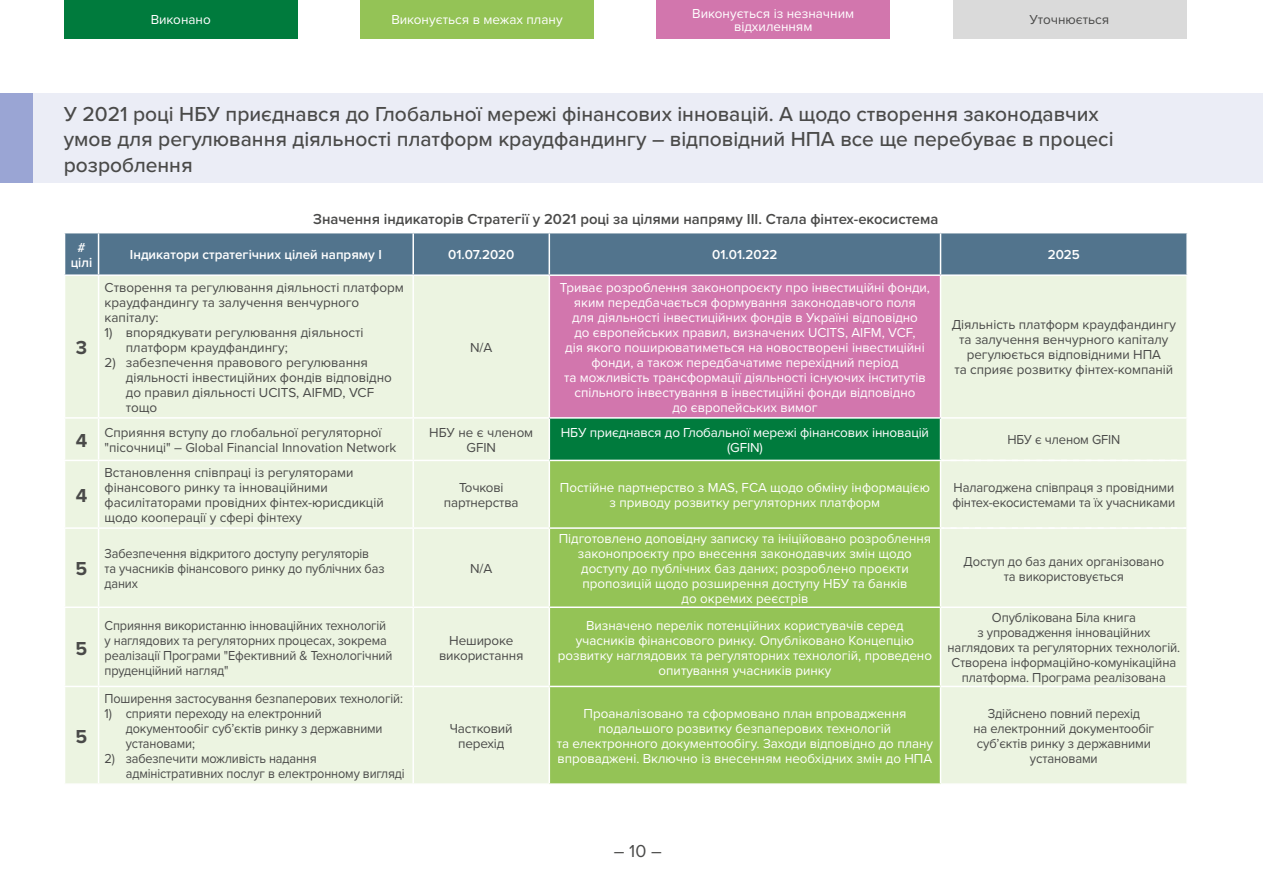
<style>
.page{position:relative;width:1263px;height:893px;background:#fff}
.page>*{position:absolute;margin:0;border:0;box-sizing:border-box;transform-origin:0 0}
.t1{font:500 21px/25.2px "Proxima Nova";color:#4a4a49}
.t2{font:700 19.5px "Proxima Nova";color:#4a4a49}
.t3{font:18px "Proxima Nova";color:#4a4a49}
.t4{font:600 15px "Proxima Nova";color:#4a4a49}
.t5{font:13.5px/15px "Proxima Nova";color:#fff;text-align:center}
.t6{font:13.5px/15px "Proxima Nova";letter-spacing:-.01em;color:#4a4a49}
.t7{font:13.5px/15px "Proxima Nova";letter-spacing:-.01em;color:#4a4a49;scale:.94 1}
.t8{font:13.5px/15px "Proxima Nova";letter-spacing:-.01em;color:#4a4a49;text-align:center;scale:.96 1}
.t9{font:600 13.5px/15px "Proxima Nova";color:#fff;text-align:center}
</style>
<div class="page">
<div style="left:65px;top:233px;width:1121px;height:41px;background:#52748d"></div>
<div style="left:65px;top:276px;width:1121px;height:507px;background:#ecf4e1"></div>
<div style="left:549px;top:275px;width:391px;height:143px;background:#d276ad"></div>
<div style="left:549px;top:418px;width:391px;height:42px;background:#007b3d"></div>
<svg style="left:550px;top:461px;width:390px;height:322px;background:#94c357"></svg>
<hr style="left:941px;top:460px;width:245px;height:1px;background:#fff">
<hr style="left:941px;top:527px;width:245px;height:2px;background:#fff">
<hr style="left:98px;top:233px;width:1px;height:41px;background:#fff">
<hr style="left:412px;top:233px;width:2px;height:41px;background:#fff">
<hr style="left:549px;top:233px;width:1px;height:41px;background:#fff">
<hr style="left:940px;top:233px;width:1px;height:41px;background:#fff">
<hr style="left:98px;top:276px;width:1px;height:141px;background:#fff">
<hr style="left:412px;top:276px;width:2px;height:141px;background:#fff">
<hr style="left:549px;top:274px;width:391px;height:2px;background:#fff">
<hr style="left:549px;top:276px;width:1px;height:141px;background:#fff">
<hr style="left:940px;top:276px;width:1px;height:141px;background:#fff">
<hr style="left:64px;top:417px;width:35px;height:2px;background:#fff">
<hr style="left:99px;top:417px;width:314px;height:2px;background:#fff">
<hr style="left:98px;top:419px;width:1px;height:41px;background:#fff">
<hr style="left:413px;top:417px;width:136px;height:2px;background:#fff">
<hr style="left:412px;top:419px;width:2px;height:41px;background:#fff">
<hr style="left:549px;top:417px;width:391px;height:2px;background:#fff">
<hr style="left:549px;top:419px;width:1px;height:41px;background:#fff">
<hr style="left:940px;top:417px;width:248px;height:2px;background:#fff">
<hr style="left:940px;top:419px;width:1px;height:41px;background:#fff">
<hr style="left:64px;top:460px;width:35px;height:1px;background:#fff">
<hr style="left:99px;top:460px;width:314px;height:1px;background:#fff">
<hr style="left:98px;top:461px;width:1px;height:66px;background:#fff">
<hr style="left:413px;top:460px;width:136px;height:1px;background:#fff">
<hr style="left:412px;top:461px;width:2px;height:66px;background:#fff">
<hr style="left:549px;top:460px;width:392px;height:1px;background:#fff">
<hr style="left:549px;top:461px;width:1px;height:66px;background:#fff">
<hr style="left:940px;top:461px;width:1px;height:66px;background:#fff">
<hr style="left:64px;top:527px;width:35px;height:2px;background:#fff">
<hr style="left:99px;top:527px;width:314px;height:2px;background:#fff">
<hr style="left:98px;top:529px;width:1px;height:77px;background:#fff">
<hr style="left:413px;top:527px;width:136px;height:2px;background:#fff">
<hr style="left:412px;top:529px;width:2px;height:77px;background:#fff">
<hr style="left:549px;top:527px;width:392px;height:2px;background:#fff">
<hr style="left:549px;top:529px;width:1px;height:77px;background:#fff">
<hr style="left:940px;top:529px;width:1px;height:77px;background:#fff">
<hr style="left:64px;top:606px;width:35px;height:2px;background:#fff">
<hr style="left:99px;top:606px;width:314px;height:2px;background:#fff">
<hr style="left:98px;top:608px;width:1px;height:78px;background:#fff">
<hr style="left:413px;top:606px;width:136px;height:2px;background:#fff">
<hr style="left:412px;top:608px;width:2px;height:78px;background:#fff">
<hr style="left:549px;top:606px;width:391px;height:2px;background:#fff">
<hr style="left:549px;top:608px;width:1px;height:78px;background:#fff">
<hr style="left:940px;top:606px;width:248px;height:2px;background:#fff">
<hr style="left:940px;top:608px;width:1px;height:78px;background:#fff">
<hr style="left:64px;top:686px;width:35px;height:1px;background:#fff">
<hr style="left:99px;top:686px;width:314px;height:1px;background:#fff">
<hr style="left:98px;top:687px;width:1px;height:96px;background:#fff">
<hr style="left:413px;top:686px;width:136px;height:1px;background:#fff">
<hr style="left:412px;top:687px;width:2px;height:96px;background:#fff">
<hr style="left:549px;top:686px;width:391px;height:1px;background:#fff">
<hr style="left:549px;top:687px;width:1px;height:96px;background:#fff">
<hr style="left:940px;top:686px;width:248px;height:1px;background:#fff">
<hr style="left:940px;top:687px;width:1px;height:96px;background:#fff">
<svg style="left:957px;top:527px;width:226px;height:1px"></svg>
<div style="left:0;top:94px;width:1263px;height:89px;background:#ebedf6"></div>
<div style="left:0;top:94px;width:33px;height:89px;background:#9aa5d4"></div>
<div style="left:952px;top:0;width:234px;height:38px;background:#dadada"></div>
<div style="left:656px;top:0;width:234px;height:38px;background:#d276ad"></div>
<div style="left:360px;top:0;width:234px;height:38px;background:#94c356"></div>
<div style="left:64px;top:0;width:234px;height:38px;background:#007b3d"></div>
<p class="t5" style="left:151px;top:12px;width:62px">Виконано</p>
<p class="t5" style="left:391px;top:12px;width:173px">Виконується в межах плану</p>
<p class="t5" style="left:692px;top:7px;width:163px;line-height:13.5px">Виконується із незначним відхиленням</p>
<p class="t6" style="left:1030px;top:12px;width:81px">Уточнюється</p>
<h1 class="t1" style="left:64px;top:102px;width:1051px">У 2021 році НБУ приєднався до Глобальної мережі фінансових інновацій. А щодо створення законодавчих умов для регулювання діяльності платформ краудфандингу – відповідний НПА все ще перебуває в процесі розроблення</h1>
<p class="t4" style="left:313px;top:210px;width:627px">Значення індикаторів Стратегії у 2021 році за цілями напряму III. Стала фінтех-екосистема</p>
<p class="t9" style="left:71px;top:240px;width:23px"># цілі</p>
<p class="t9" style="left:130px;top:248px;width:253px">Індикатори стратегічних цілей напряму I</p>
<p class="t9" style="left:448px;top:248px;width:68px">01.07.2020</p>
<p class="t9" style="left:712px;top:248px;width:67px">01.01.2022</p>
<p class="t9" style="left:1048px;top:248px;width:34px">2025</p>
<h2 class="t2" style="left:76px;top:336px;width:13px">3</h2>
<p class="t6" style="left:105px;top:280px;width:301px">Створення та регулювання діяльності платформ краудфандингу та залучення венчурного капіталу:</p>
<p class="t6" style="left:126px;top:325px;width:239px;text-indent:-21px">1) впорядкувати регулювання діяльності платформ краудфандингу;</p>
<p class="t6" style="left:126px;top:355px;width:268px;text-indent:-21px">2) забезпечення правового регулювання діяльності інвестиційних фондів відповідно до правил діяльності UCITS, AIFMD, VCF тощо</p>
<p class="t6" style="left:470px;top:340px;width:24px">N/A</p>
<p class="t5" style="left:560px;top:280px;width:372px">Триває розроблення законопроєкту про інвестиційні фонди, яким передбачається формування законодавчого поля<br>для діяльності інвестиційних фондів в Україні відповідно<br>до європейських правил, визначених UCITS, AIFM, VCF,<br>дія якого поширюватиметься на новостворені інвестиційні фонди, а також передбачатиме перехідний період<br>та можливість трансформації діяльності існуючих інститутів спільного інвестування в інвестиційні фонди відповідно<br>до європейських вимог</p>
<p class="t6" style="left:952px;top:318px;width:226px;text-align:center">Діяльність платформ краудфандингу та залучення венчурного капіталу регулюється відповідними НПА<br>та сприяє розвитку фінтех-компаній</p>
<h2 class="t2" style="left:76px;top:429px;width:13px">4</h2>
<p class="t6" style="left:105px;top:425px;width:293px">Сприяння вступу до глобальної регуляторної "пісочниці" – Global Financial Innovation Network</p>
<p class="t6" style="left:429px;top:425px;width:105px;text-align:center">НБУ не є членом<br>GFIN</p>
<p class="t5" style="left:561px;top:425px;width:370px">НБУ приєднався до Глобальної мережі фінансових інновацій (GFIN)</p>
<p class="t8" style="left:1007px;top:433px;width:119px">НБУ є членом GFIN</p>
<h2 class="t2" style="left:76px;top:484px;width:13px">4</h2>
<p class="t6" style="left:105px;top:465px;width:281px">Встановлення співпраці із регуляторами фінансового ринку та інноваційними фасилітаторами провідних фінтех-юрисдикцій щодо кооперації у сфері фінтеху</p>
<p class="t6" style="left:444px;top:480px;width:76px;text-align:center">Точкові партнерства</p>
<p class="t5" style="left:560px;top:480px;width:372px">Постійне партнерство з MAS, FCA щодо обміну інформацією з приводу розвитку регуляторних платформ</p>
<p class="t8" style="left:952px;top:480px;width:234px;text-align:left">Налагоджена співпраця з провідними фінтех-екосистемами та їх учасниками</p>
<h2 class="t2" style="left:76px;top:557px;width:13px">5</h2>
<p class="t7" style="left:105px;top:546px;width:299px">Забезпечення відкритого доступу регуляторів<br>та учасників фінансового ринку до публічних баз даних</p>
<p class="t6" style="left:470px;top:561px;width:24px">N/A</p>
<p class="t5" style="left:559px;top:531px;width:374px">Підготовлено доповідну записку та ініційовано розроблення законопроєкту про внесення законодавчих змін щодо доступу до публічних баз даних; розроблено проєкти пропозицій щодо розширення доступу НБУ та банків<br>до окремих реєстрів</p>
<p class="t8" style="left:964px;top:554px;width:210px">Доступ до баз даних організовано та використовується</p>
<h2 class="t2" style="left:76px;top:636px;width:13px">5</h2>
<p class="t7" style="left:105px;top:618px;width:308px">Сприяння використанню інноваційних технологій у наглядових та регуляторних процесах, зокрема реалізації Програми "Ефективний &amp; Технологічний пруденційний нагляд"</p>
<p class="t6" style="left:439px;top:633px;width:86px;text-align:center">Нешироке використання</p>
<p class="t5" style="left:558px;top:618px;width:376px">Визначено перелік потенційних користувачів серед учасників фінансового ринку. Опубліковано Концепцію розвитку наглядових та регуляторних технологій, проведено опитування учасників ринку</p>
<p class="t8" style="left:948px;top:610px;width:244px">Опублікована Біла книга<br>з упровадження інноваційних наглядових та регуляторних технологій.<br>Створена інформаційно-комунікаційна платформа. Програма реалізована</p>
<h2 class="t2" style="left:76px;top:725px;width:13px">5</h2>
<p class="t7" style="left:105px;top:691px;width:319px">Поширення застосування безпаперових технологій:</p>
<p class="t7" style="left:126px;top:706px;width:275px;text-indent:-21px">1) сприяти переходу на електронний документообіг суб’єктів ринку з державними установами;</p>
<p class="t7" style="left:126px;top:751px;width:298px;text-indent:-21px">2) забезпечити можливість надання адміністративних послуг в електронному вигляді</p>
<p class="t6" style="left:450px;top:721px;width:64px;text-align:center">Частковий перехід</p>
<p class="t5" style="left:557px;top:706px;width:378px">Проаналізовано та сформовано план впровадження подальшого розвитку безпаперових технологій<br>та електронного документообігу. Заходи відповідно до плану впроваджені. Включно із внесенням необхідних змін до НПА</p>
<p class="t8" style="left:973px;top:706px;width:190px">Здійснено повний перехід<br>на електронний документообіг суб’єктів ринку з державними установами</p>
<h3 class="t3" style="left:614px;top:840px;width:49px">– 10 –</h3>
</div>
